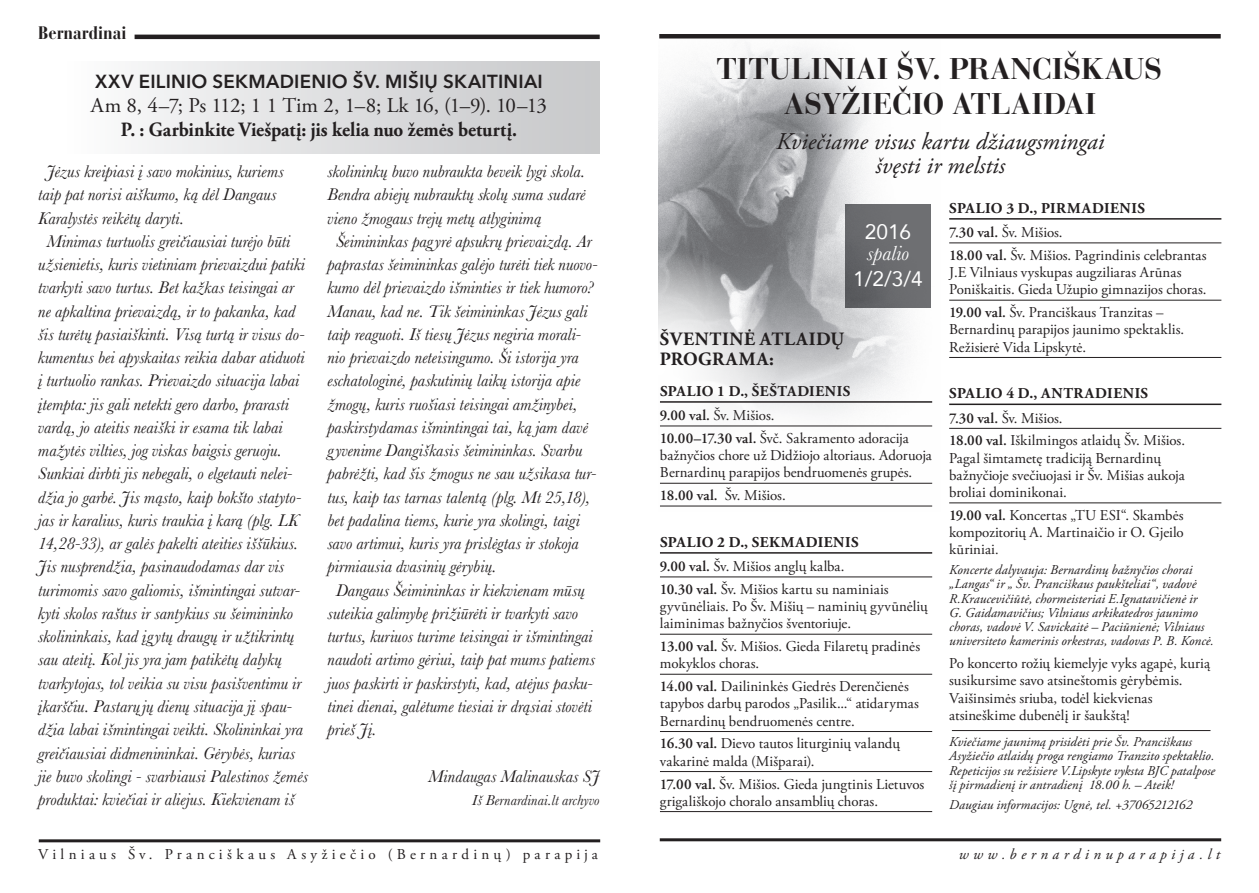
<style>
.page{position:relative;width:1259px;height:893px;background:#fff}
.page>*{position:absolute;margin:0;border:0;box-sizing:border-box;transform-origin:0 0}
.t1{font:700 29.7px/34.3px "Bauer Bodoni CE";color:#231f20;text-align:center}
.t2{font:italic 24px/24px "Adobe Garamond Pro";color:#231f20;text-align:center}
.t3{font:italic 21.3px "Baskerville";color:#fff}
.t4{font:21px "Adobe Garamond Pro";letter-spacing:-.025em;color:#231f20}
.t5{font:20.85px "Avenir";color:#fff}
.t6{font:700 20.25px "Adobe Garamond Pro";letter-spacing:-.005em;color:#231f20;scale:.94 1}
.t7{font:600 18.75px "Avenir Next LT Pro";letter-spacing:.015em;color:#231f20}
.t8{font:700 18.75px/19.6px "Adobe Garamond Pro";letter-spacing:.035em;color:#231f20}
.t9{font:700 condensed 18px "Bauer Bodoni CE";color:#231f20}
.t10{font:italic 17.55px/23.2px "Baskerville";letter-spacing:.005em;color:#231f20}
.t11{font:15px/17.2px "Adobe Garamond Pro";letter-spacing:.005em;color:#231f20}
.t12{font:700 15px "Adobe Garamond Pro";letter-spacing:.035em;color:#231f20}
.t13{font:15px "Adobe Garamond Pro";letter-spacing:.285em;color:#231f20}
.t14{font:italic 15px "Adobe Garamond Pro";letter-spacing:.3em;color:#231f20}
.t15{font:italic 15px "Baskerville";letter-spacing:.01em;color:#231f20}
.t16{font:italic 13.5px/14.2px "Adobe Garamond Pro";letter-spacing:.005em;color:#231f20}
.s1{font-weight:600}
.s2{font-size:14.25px}
</style>
<div class="page">
<hr style="left:135px;top:35px;width:465px;height:4px;background:#231f20">
<div style="left:659px;top:34px;width:561px;height:5px;background:#231f20"></div>
<hr style="left:660px;top:838px;width:561px;height:3px;background:#231f20">
<hr style="left:39px;top:839px;width:561px;height:3px;background:#231f20">
<img style="left:658px;top:45px;width:275px;height:462px">
<svg style="left:538px;top:248px;width:241px;height:242px"></svg>
<div style="left:38px;top:61px;width:562px;height:92px;background:linear-gradient(to right,#fefeff,#c5c6c8)"></div>
<hr style="left:660px;top:401px;width:272px;height:2px;background:#231f20">
<hr style="left:660px;top:426px;width:272px;height:1px;background:#231f20">
<hr style="left:660px;top:483px;width:272px;height:1px;background:#231f20">
<hr style="left:660px;top:506px;width:272px;height:1px;background:#231f20">
<hr style="left:660px;top:552px;width:272px;height:2px;background:#231f20">
<hr style="left:660px;top:577px;width:272px;height:1px;background:#231f20">
<hr style="left:660px;top:634px;width:272px;height:1px;background:#231f20">
<hr style="left:660px;top:674px;width:272px;height:1px;background:#231f20">
<hr style="left:660px;top:731px;width:272px;height:1px;background:#231f20">
<hr style="left:660px;top:771px;width:272px;height:1px;background:#231f20">
<hr style="left:660px;top:811px;width:272px;height:1px;background:#231f20">
<hr style="left:949px;top:218px;width:272px;height:2px;background:#231f20">
<hr style="left:949px;top:243px;width:272px;height:1px;background:#231f20">
<hr style="left:949px;top:300px;width:272px;height:1px;background:#231f20">
<hr style="left:949px;top:357px;width:272px;height:1px;background:#231f20">
<hr style="left:949px;top:404px;width:272px;height:1px;background:#231f20">
<hr style="left:949px;top:428px;width:272px;height:1px;background:#231f20">
<hr style="left:949px;top:503px;width:272px;height:1px;background:#231f20">
<div style="left:845px;top:204px;width:85px;height:104px;background:#6f7073"></div>
<hr style="left:952px;top:730px;width:258px;height:1px;background:#231f20">
<p class="t9" style="left:38px;top:22px;width:90px">Bernardinai</p>
<p class="t7" style="left:95px;top:70px;width:449px">XXV EILINIO SEKMADIENIO ŠV. MIŠIŲ SKAITINIAI</p>
<p class="t4" style="left:91px;top:93px;width:458px">Am 8, 4–7; Ps 112; 1 1 Tim 2, 1–8; Lk 16, (1–9). 10–13</p>
<p class="t6" style="left:121px;top:118px;width:423px">P. : Garbinkite Viešpatį: jis kelia nuo žemės beturtį.</p>
<p class="t10" style="left:38px;top:160px;width:247px;text-indent:9px">Jėzus kreipiasi į savo mokinius, kuriems taip pat norisi aiškumo, ką dėl Dangaus<br>Karalystės reikėtų daryti.</p>
<p class="t10" style="left:38px;top:230px;width:271px;text-indent:9px">Minimas turtuolis greičiausiai turėjo būti užsienietis, kuris vietiniam prievaizdui patiki tvarkyti savo turtus. Bet kažkas teisingai ar ne apkaltina prievaizdą, ir to pakanka, kad šis turėtų pasiaiškinti. Visą turtą ir visus do&shy;kumentus bei apyskaitas reikia dabar atiduoti į turtuolio rankas. Prievaizdo situacija labai įtempta: jis gali netekti gero darbo, prarasti vardą, jo ateitis neaiški ir esama tik labai mažytės vilties, jog viskas baigsis geruoju.<br>Sunkiai dirbti jis nebegali, o elgetauti nelei&shy;džia jo garbė. Jis mąsto, kaip bokšto statyto&shy;jas ir karalius, kuris traukia į karą (plg. LK 14,28-33), ar galės pakelti ateities iššūkius.<br>Jis nusprendžia, pasinaudodamas dar vis turimomis savo galiomis, išmintingai sutvar&shy;kyti skolos raštus ir santykius su šeimininko skolininkais, kad įgytų draugų ir užtikrintų sau ateitį. Kol jis yra jam patikėtų dalykų tvarkytojas, tol veikia su visu pasišventimu ir įkarščiu. Pastarųjų dienų situacija jį spau&shy;džia labai išmintingai veikti. Skolininkai yra greičiausiai didmenininkai. Gėrybės, kurias jie buvo skolingi - svarbiausi Palestinos žemės produktai: kviečiai ir aliejus. Kiekvienam iš</p>
<p class="t10" style="left:327px;top:160px;width:259px;text-align:justify">skolininkų buvo nubraukta beveik lygi skola.<br>Bendra abiejų nubrauktų skolų suma sudarė vieno žmogaus trejų metų atlyginimą</p>
<p class="t10" style="left:327px;top:230px;width:272px;text-indent:9px">Šeimininkas pagyrė apsukrų prievaizdą. Ar paprastas šeimininkas galėjo turėti tiek nuovo&shy;kumo dėl prievaizdo išminties ir tiek humoro?<br>Manau, kad ne. Tik šeimininkas Jėzus gali taip reaguoti. Iš tiesų Jėzus negiria morali&shy;nio prievaizdo neteisingumo. Ši istorija yra eschatologinė, paskutinių laikų istorija apie žmogų, kuris ruošiasi teisingai amžinybei, paskirstydamas išmintingai tai, ką jam davė gyvenime Dangiškasis šeimininkas. Svarbu pabrėžti, kad šis žmogus ne sau užsikasa tur&shy;tus, kaip tas tarnas talentą (plg. Mt 25,18), bet padalina tiems, kurie yra skolingi, taigi savo artimui, kuris yra prislėgtas ir stokoja pirmiausia dvasinių gėrybių.</p>
<p class="t10" style="left:327px;top:578px;width:269px;text-indent:9px">Dangaus Šeimininkas ir kiekvienam mūsų suteikia galimybę prižiūrėti ir tvarkyti savo turtus, kuriuos turime teisingai ir išmintingai naudoti artimo gėriui, taip pat mums patiems juos paskirti ir paskirstyti, kad, atėjus pasku&shy;tinei dienai, galėtume tiesiai ir drąsiai stovėti prieš Jį.</p>
<p class="t10" style="left:428px;top:764px;width:173px">Mindaugas Malinauskas SJ</p>
<p class="t15" style="left:472px;top:790px;width:129px">Iš Bernardinai.lt archyvo</p>
<p class="t1" style="left:717px;top:52px;width:447px">TITULINIAI ŠV. PRANCIŠKAUS<br>ASYŽIEČIO ATLAIDAI</p>
<p class="t2" style="left:776px;top:130px;width:330px">Kviečiame visus kartu džiaugsmingai švęsti ir melstis</p>
<p class="t5" style="left:865px;top:215px;width:48px">2016</p>
<p class="t3" style="left:867px;top:239px;width:44px">spalio</p>
<p class="t5" style="left:853px;top:262px;width:71px">1/2/3/4</p>
<p class="t8" style="left:660px;top:329px;width:186px">ŠVENTINĖ ATLAIDŲ<br>PROGRAMA:</p>
<p class="t12" style="left:660px;top:383px;width:192px">SPALIO 1 D., ŠEŠTADIENIS</p>
<p class="t11" style="left:660px;top:407px;width:116px"><span class="s1">9.00 val.</span> Šv. Mišios.</p>
<p class="t11" style="left:660px;top:430px;width:273px"><span class="s1">10.00–17.30 val.</span> Švč. Sakramento adoracija bažnyčios chore už Didžiojo altoriaus. Adoruoja<br>Bernardinų parapijos bendruomenės grupės.</p>
<p class="t11" style="left:660px;top:487px;width:127px"><span class="s1">18.00 val.</span> Šv. Mišios.</p>
<p class="t12" style="left:660px;top:534px;width:200px">SPALIO 2 D., SEKMADIENIS</p>
<p class="t11" style="left:660px;top:558px;width:186px"><span class="s1">9.00 val.</span> Šv. Mišios anglų kalba.</p>
<p class="t11" style="left:660px;top:581px;width:269px"><span class="s1">10.30 val.</span> Šv. Mišios kartu su naminiais gyvūnėliais. Po Šv. Mišių – naminių gyvūnėlių laiminimas bažnyčios šventoriuje.</p>
<p class="t11" style="left:660px;top:638px;width:262px"><span class="s1">13.00 val.</span> Šv. Mišios. Gieda Filaretų pradinės mokyklos choras.</p>
<p class="t11" style="left:660px;top:678px;width:260px"><span class="s1">14.00 val.</span> Dailininkės Giedrės Derenčienės tapybos darbų parodos „Pasilik...“ atidarymas<br>Bernardinų bendruomenės centre.</p>
<p class="t11" style="left:660px;top:736px;width:241px"><span class="s1">16.30 val.</span> Dievo tautos liturginių valandų vakarinė malda (Mišparai).</p>
<p class="t11" style="left:660px;top:776px;width:266px"><span class="s1">17.00 val.</span> Šv. Mišios. Gieda jungtinis Lietuvos grigališkojo choralo ansamblių choras.</p>
<p class="t12" style="left:949px;top:200px;width:197px">SPALIO 3 D., PIRMADIENIS</p>
<p class="t11" style="left:949px;top:224px;width:115px"><span class="s1">7.30 val.</span> Šv. Mišios.</p>
<p class="t11" style="left:949px;top:247px;width:259px"><span class="s1">18.00 val.</span> Šv. Mišios. Pagrindinis celebrantas<br>J.E Vilniaus vyskupas augziliaras Arūnas<br>Poniškaitis. Gieda Užupio gimnazijos choras.</p>
<p class="t11" style="left:949px;top:304px;width:236px"><span class="s1">19.00 val.</span> Šv. Pranciškaus Tranzitas –<br>Bernardinų parapijos jaunimo spektaklis.<br>Režisierė Vida Lipskytė.</p>
<p class="t12" style="left:949px;top:385px;width:200px">SPALIO 4 D., ANTRADIENIS</p>
<p class="t11" style="left:949px;top:410px;width:115px"><span class="s1">7.30 val.</span> Šv. Mišios.</p>
<p class="t11" style="left:949px;top:432px;width:237px"><span class="s1">18.00 val.</span> Iškilmingos atlaidų Šv. Mišios.<br>Pagal šimtametę tradiciją Bernardinų bažnyčioje svečiuojasi ir Šv. Mišias aukoja broliai dominikonai.</p>
<p class="t11" style="left:949px;top:507px;width:236px;text-align:justify"><span class="s1">19.00 val.</span> Koncertas „TU ESI“. Skambės kompozitorių A. Martinaičio ir O. Gjeilo kūriniai<span class="s2">.</span></p>
<p class="t16" style="left:949px;top:563px;width:266px">Koncerte dalyvauja: Bernardinų bažnyčios chorai „Langas“ ir „ Šv. Pranciškaus paukšteliai“, vadovė R.Kraucevičiūtė, chormeisteriai E.Ignatavičienė ir<br>G. Gaidamavičius; Vilniaus arkikatedros jaunimo choras, vadovė V. Savickaitė – Paciūnienė; Vilniaus universiteto kamerinis orkestras, vadovas P. B. Koncė.</p>
<p class="t11" style="left:949px;top:655px;width:262px">Po koncerto rožių kiemelyje vyks agapė, kurią susikursime savo atsineštomis gėrybėmis.<br>Vaišinsimės sriuba, todėl kiekvienas atsineškime dubenėlį ir šaukštą!</p>
<p class="t16" style="left:949px;top:735px;width:267px">Kviečiame jaunimą prisidėti prie Šv. Pranciškaus Asyžiečio atlaidų proga rengiamo Tranzito spektaklio.<br>Repeticijos su režisiere V.Lipskyte vyksta BJC patalpose šį pirmadienį ir antradienį 18.00 h. – Ateik!</p>
<p class="t16" style="left:949px;top:797px;width:245px">Daugiau informacijos: Ugnė, tel. +37065212162</p>
<p class="t13" style="left:38px;top:845px;width:561px">Vilniaus Šv. Pranciškaus Asyžiečio (Bernardinų) parapija</p>
<p class="t14" style="left:958px;top:845px;width:263px">www.bernardinuparapija.lt</p>
</div>
